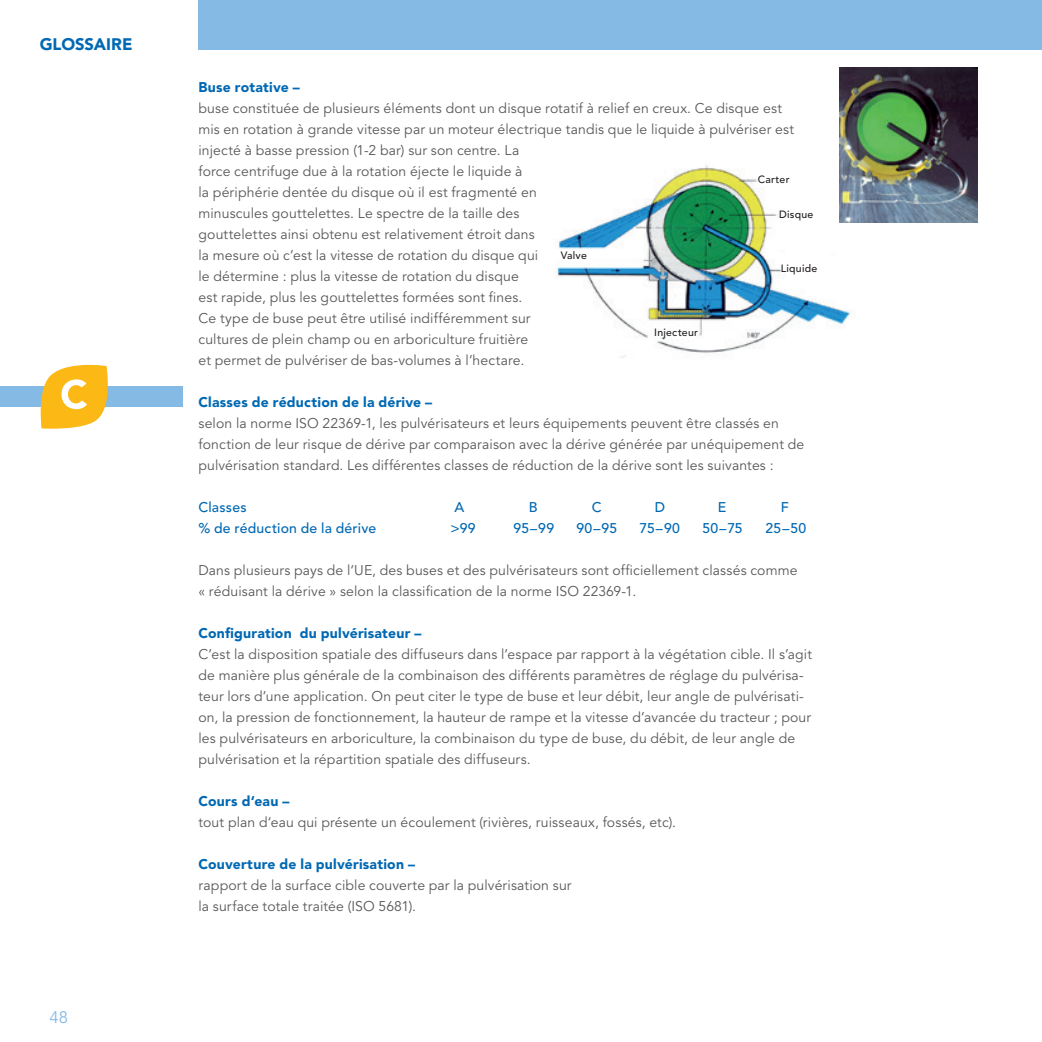
<style>
.page{position:relative;width:1042px;height:1042px;background:#fff}
.page>*{position:absolute;margin:0;border:0;box-sizing:border-box;transform-origin:0 0}
.t1{font:900 16.62px "Avenir LT Std";color:#0168b3}
.t2{font:16.62px "Avenir LT Std";color:#85bae5}
.t3{font:14px/21px "Avenir LT Std";letter-spacing:.01em;color:#57585a}
.t4{font:900 14px "Avenir LT Std";letter-spacing:.015em;color:#0168b3}
.t5{font:500 14px "Avenir LT Std";letter-spacing:.015em;color:#0168b3}
.t6{font:500 10.5px "Avenir LT Std";letter-spacing:.025em;color:#231f20}
</style>
<div class="page">
<div style="left:198px;top:0;width:844px;height:50px;background:#85bae5"></div>
<div style="left:0;top:387px;width:183px;height:20px;background:#85bae5"></div>
<svg style="left:41px;top:365px;width:72px;height:64px"></svg>
<img style="left:556px;top:165px;width:300px;height:193px">
<img style="left:839px;top:68px;width:138px;height:154px">
<p class="t1" style="left:40px;top:34px;width:94px">GLOSSAIRE</p>
<p class="t2" style="left:50px;top:1008px;width:20px">48</p>
<p class="t4" style="left:198px;top:78px;width:103px">Buse rotative –</p>
<p class="t3" style="left:198px;top:98px;width:597px">buse constituée de plusieurs éléments dont un disque rotatif à relief en creux. Ce disque est mis en rotation à grande vitesse par un moteur électrique tandis que le liquide à pulvériser est injecté à basse pression (1-2 bar) sur son centre. La<br>force centrifuge due à la rotation éjecte le liquide à<br>la périphérie dentée du disque où il est fragmenté en<br>minuscules gouttelettes. Le spectre de la taille des<br>gouttelettes ainsi obtenu est relativement étroit dans<br>la mesure où c’est la vitesse de rotation du disque qui<br>le détermine : plus la vitesse de rotation du disque<br>est rapide, plus les gouttelettes formées sont fines.<br>Ce type de buse peut être utilisé indifféremment sur<br>cultures de plein champ ou en arboriculture fruitière<br>et permet de pulvériser de bas-volumes à l’hectare.</p>
<p class="t4" style="left:198px;top:393px;width:235px">Classes de réduction de la dérive –</p>
<p class="t3" style="left:198px;top:413px;width:607px">selon la norme ISO 22369-1, les pulvérisateurs et leurs équipements peuvent être classés en fonction de leur risque de dérive par comparaison avec la dérive générée par unéquipement de pulvérisation standard. Les différentes classes de réduction de la dérive sont les suivantes :</p>
<p class="t5" style="left:198px;top:499px;width:50px">Classes</p>
<p class="t5" style="left:454px;top:499px;width:11px">A</p>
<p class="t5" style="left:529px;top:499px;width:10px">B</p>
<p class="t5" style="left:592px;top:499px;width:11px">C</p>
<p class="t5" style="left:655px;top:499px;width:12px">D</p>
<p class="t5" style="left:718px;top:499px;width:10px">E</p>
<p class="t5" style="left:781px;top:499px;width:10px">F</p>
<p class="t5" style="left:198px;top:520px;width:179px">% de réduction de la dérive</p>
<p class="t5" style="left:450px;top:520px;width:27px">&gt;99</p>
<p class="t5" style="left:513px;top:520px;width:42px">95–99</p>
<p class="t5" style="left:576px;top:520px;width:42px">90–95</p>
<p class="t5" style="left:639px;top:520px;width:42px">75–90</p>
<p class="t5" style="left:702px;top:520px;width:42px">50–75</p>
<p class="t5" style="left:765px;top:520px;width:42px">25–50</p>
<p class="t3" style="left:198px;top:560px;width:601px">Dans plusieurs pays de l‘UE, des buses et des pulvérisateurs sont officiellement classés comme « réduisant la dérive » selon la classification de la norme ISO 22369-1.</p>
<p class="t4" style="left:198px;top:624px;width:224px">Configuration du pulvérisateur –</p>
<p class="t3" style="left:198px;top:644px;width:615px">C’est la disposition spatiale des diffuseurs dans l’espace par rapport à la végétation cible. Il s’agit de manière plus générale de la combinaison des différents paramètres de réglage du pulvérisa&shy;teur lors d’une application. On peut citer le type de buse et leur débit, leur angle de pulvérisati&shy;on, la pression de fonctionnement, la hauteur de rampe et la vitesse d’avancée du tracteur ; pour les pulvérisateurs en arboriculture, la combinaison du type de buse, du débit, de leur angle de pulvérisation et la répartition spatiale des diffuseurs.</p>
<p class="t4" style="left:198px;top:792px;width:92px">Cours d‘eau –</p>
<p class="t3" style="left:198px;top:812px;width:479px">tout plan d‘eau qui présente un écoulement (rivières, ruisseaux, fossés, etc).</p>
<p class="t4" style="left:198px;top:855px;width:218px">Couverture de la pulvérisation –</p>
<p class="t3" style="left:198px;top:875px;width:375px">rapport de la surface cible couverte par la pulvérisation sur la surface totale traitée (ISO 5681).</p>
<p class="t6" style="left:757px;top:173px;width:33px">Carter</p>
<p class="t6" style="left:779px;top:208px;width:36px">Disque</p>
<p class="t6" style="left:561px;top:250px;width:28px">Valve</p>
<p class="t6" style="left:781px;top:262px;width:38px">Liquide</p>
<p class="t6" style="left:654px;top:326px;width:45px">Injecteur</p>
</div>
